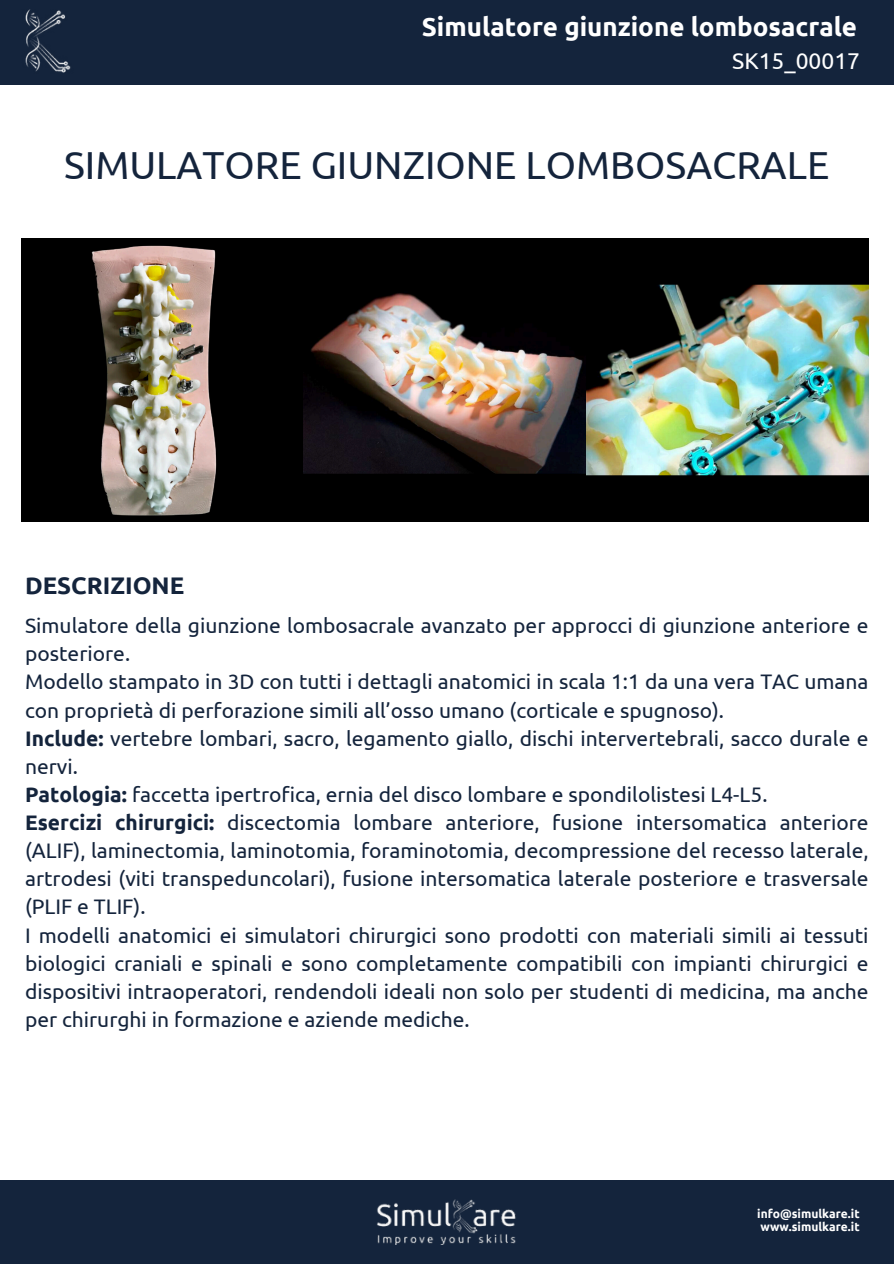
<style>
.page{position:relative;width:894px;height:1264px;background:#fff}
.page>*{position:absolute;margin:0;border:0;box-sizing:border-box;transform-origin:0 0}
.t1{font:39px "Ubuntu";color:#14243c}
.t2{font:700 25.95px "Ubuntu";color:#fff}
.t3{font:700 24px "Ubuntu";color:#14243c}
.t4{font:22.8px "Ubuntu";color:#fff}
.t5{font:21px/28.2px "Ubuntu";color:#14243c}
.t6{font:700 12px/13.5px "Ubuntu";color:#fff}
.s1{font-weight:700}
</style>
<div class="page">
<div style="left:0;top:0;width:892px;height:85px;background:#14243c"></div>
<img style="left:25px;top:10px;width:46px;height:63px">
<div style="left:0;top:1179px;width:892px;height:84px;background:#14243c"></div>
<img style="left:377px;top:1199px;width:139px;height:45px">
<img style="left:22px;top:239px;width:846px;height:282px">
<h3 class="t2" style="left:422px;top:12px;width:436px">Simulatore giunzione lombosacrale</h3>
<h4 class="t4" style="left:732px;top:48px;width:129px">SK15_00017</h4>
<h1 class="t1" style="left:64px;top:143px;width:766px">SIMULATORE GIUNZIONE LOMBOSACRALE</h1>
<p class="t3" style="left:25px;top:571px;width:161px">DESCRIZIONE</p>
<p class="t5" style="left:25px;top:611px;width:844px">Simulatore della giunzione lombosacrale avanzato per approcci di giunzione anteriore e posteriore.<br>Modello stampato in 3D con tutti i dettagli anatomici in scala 1:1 da una vera TAC umana con proprietà di perforazione simili all’osso umano (corticale e spugnoso).<br><span class="s1">Include:</span> vertebre lombari, sacro, legamento giallo, dischi intervertebrali, sacco durale e nervi.<br><span class="s1">Patologia:</span> faccetta ipertrofica, ernia del disco lombare e spondilolistesi L4-L5.<br><span class="s1">Esercizi chirurgici:</span> discectomia lombare anteriore, fusione intersomatica anteriore (ALIF), laminectomia, laminotomia, foraminotomia, decompressione del recesso laterale, artrodesi (viti transpeduncolari), fusione intersomatica laterale posteriore e trasversale (PLIF e TLIF).<br>I modelli anatomici ei simulatori chirurgici sono prodotti con materiali simili ai tessuti biologici craniali e spinali e sono completamente compatibili con impianti chirurgici e dispositivi intraoperatori, rendendoli ideali non solo per studenti di medicina, ma anche per chirurghi in formazione e aziende mediche.</p>
<p class="t6" style="left:757px;top:1206px;width:104px">info@simulkare.it www.simulkare.it</p>
</div>
